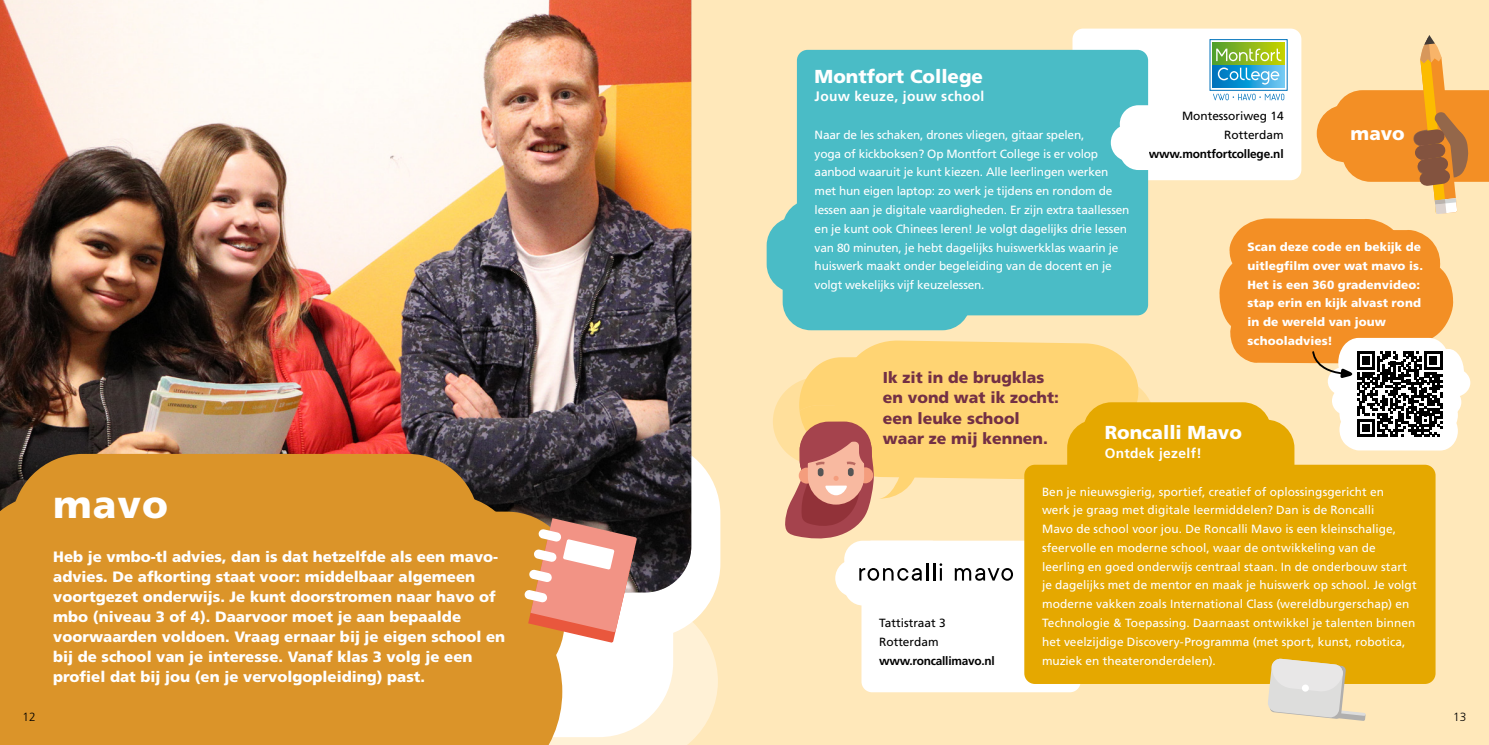
<style>
.page{position:relative;width:1489px;height:745px;background:#fff}
.page>*{position:absolute;margin:0;border:0;box-sizing:border-box;transform-origin:0 0}
.t1{font:900 38.75px "Frutiger LT Std";color:#fff}
.t2{font:900 18.75px "Frutiger LT Std";color:#fff}
.t3{font:900 15.75px/20.5px "Frutiger LT Std";color:#733045}
.t4{font:900 15px/20px "Frutiger LT Std";color:#fff}
.t5{font:700 13.75px "Frutiger LT Std";letter-spacing:.025em;color:#fff}
.t6{font:11.88px/18.8px "Frutiger LT Std";color:#fff}
.t7{font:900 11.88px/18.8px "Frutiger LT Std";letter-spacing:.005em;color:#fff}
.t8{font:11.88px/18.8px "Frutiger LT Std";color:#000;text-align:right}
.t9{font:700 11.88px "Frutiger LT Std";letter-spacing:-.015em;color:#000}
.t10{font:300 11.88px "Frutiger LT Std";color:#000}
</style>
<div class="page">
<div style="left:0;top:0;width:1488px;height:744px;background:#ffe8ba"></div>
<svg style="left:562px;top:590px;width:156px;height:154px;fill:#fff1d6"></svg>
<div style="left:50px;top:439px;width:670px;height:198px;background:#fff;border-radius:74px"></div>
<div style="left:119px;top:538px;width:554px;height:198px;background:#fff;border-radius:74px"></div>
<div style="left:1083px;top:402px;width:187px;height:75px;background:#e5a800;border-radius:28px"></div>
<div style="left:766px;top:217px;width:227px;height:75px;background:#4abcc6;border-radius:28px"></div>
<div style="left:782px;top:255px;width:188px;height:75px;background:#4abcc6;border-radius:28px"></div>
<div style="left:782px;top:199px;width:188px;height:76px;background:#4abcc6;border-radius:28px"></div>
<img style="left:0;top:0;width:691px;height:592px">
<div style="left:0;top:642px;width:562px;height:102px;background:#db9429"></div>
<div style="left:12px;top:453px;width:467px;height:143px;background:#db9429;border-radius:71px"></div>
<div style="left:0;top:632px;width:409px;height:59px;background:#db9429"></div>
<div style="left:0;top:706px;width:534px;height:38px;background:#db9429"></div>
<svg style="left:0;top:495px;width:520px;height:137px"></svg>
<div style="left:20px;top:553px;width:544px;height:137px;background:#db9429;border-radius:69px"></div>
<div style="left:1072px;top:29px;width:229px;height:151px;background:#fff;border-radius:11px"></div>
<div style="left:861px;top:540px;width:219px;height:151px;background:#fff;border-radius:11px"></div>
<div style="left:796px;top:50px;width:351px;height:265px;background:#4abcc6;border-radius:11px"></div>
<div style="left:1024px;top:464px;width:411px;height:219px;background:#e5a800;border-radius:11px"></div>
<svg style="left:1110px;top:105px;width:38px;height:65px"></svg>
<svg style="left:773px;top:340px;width:381px;height:265px"></svg>
<svg style="left:1267px;top:658px;width:98px;height:62px"></svg>
<div style="left:1301px;top:684px;width:7px;height:7px;background:#fff;border-radius:50%"></div>
<svg style="left:1212px;top:35px;width:276px;height:415px"></svg>
<svg style="left:524px;top:518px;width:113px;height:124px"></svg>
<h2 class="t2" style="left:814px;top:65px;width:170px">Montfort College</h2>
<p class="t5" style="left:814px;top:88px;width:171px">Jouw keuze, jouw school</p>
<p class="t6" style="left:814px;top:125px;width:316px">Naar de les schaken, drones vliegen, gitaar spelen,<br>yoga of kickboksen? Op Montfort College is er volop aanbod waaruit je kunt kiezen. Alle leerlingen werken met hun eigen laptop: zo werk je tijdens en rondom de lessen aan je digitale vaardigheden. Er zijn extra taallessen en je kunt ook Chinees leren! Je volgt dagelijks drie lessen van 80 minuten, je hebt dagelijks huiswerkklas waarin je huiswerk maakt onder begeleiding van de docent en je volgt wekelijks vijf keuzelessen.</p>
<p class="t8" style="left:1181px;top:107px;width:103px">Montessoriweg 14<br>Rotterdam</p>
<p class="t9" style="left:1148px;top:146px;width:136px">www.montfortcollege.nl</p>
<h2 class="t2" style="left:1350px;top:122px;width:56px">mavo</h2>
<p class="t7" style="left:1247px;top:237px;width:177px">Scan deze code en bekijk de uitlegfilm over wat mavo is.<br>Het is een 360 gradenvideo: stap erin en kijk alvast rond in de wereld van jouw schooladvies!</p>
<h1 class="t1" style="left:53px;top:480px;width:116px">mavo</h1>
<p class="t4" style="left:53px;top:546px;width:453px">Heb je vmbo-tl advies, dan is dat hetzelfde als een mavo&shy;advies. De afkorting staat voor: middelbaar algemeen voortgezet onderwijs. Je kunt doorstromen naar havo of mbo (niveau 3 of 4). Daarvoor moet je aan bepaalde voorwaarden voldoen. Vraag ernaar bij je eigen school en bij de school van je interesse. Vanaf klas 3 volg je een profiel dat bij jou (en je vervolgopleiding) past.</p>
<h3 class="t3" style="left:882px;top:366px;width:178px">Ik zit in de brugklas en vond wat ik zocht: een leuke school waar ze mij kennen.</h3>
<h2 class="t2" style="left:1104px;top:421px;width:139px">Roncalli Mavo</h2>
<p class="t5" style="left:1104px;top:445px;width:98px">Ontdek jezelf!</p>
<p class="t8" style="left:879px;top:613px;width:68px;text-align:left">Tattistraat 3<br>Rotterdam</p>
<p class="t9" style="left:879px;top:653px;width:117px">www.roncallimavo.nl</p>
<p class="t6" style="left:1041px;top:482px;width:376px">Ben je nieuwsgierig, sportief, creatief of oplossingsgericht en<br>werk je graag met digitale leermiddelen? Dan is de Roncalli<br>Mavo de school voor jou. De Roncalli Mavo is een kleinschalige, sfeervolle en moderne school, waar de ontwikkeling van de leerling en goed onderwijs centraal staan. In de onderbouw start je dagelijks met de mentor en maak je huiswerk op school. Je volgt moderne vakken zoals International Class (wereldburgerschap) en Technologie &amp; Toepassing. Daarnaast ontwikkel je talenten binnen het veelzijdige Discovery-Programma (met sport, kunst, robotica, muziek en theateronderdelen).</p>
<p class="t10" style="left:22px;top:709px;width:15px">12</p>
<p class="t10" style="left:1452px;top:709px;width:15px">13</p>
</div>
